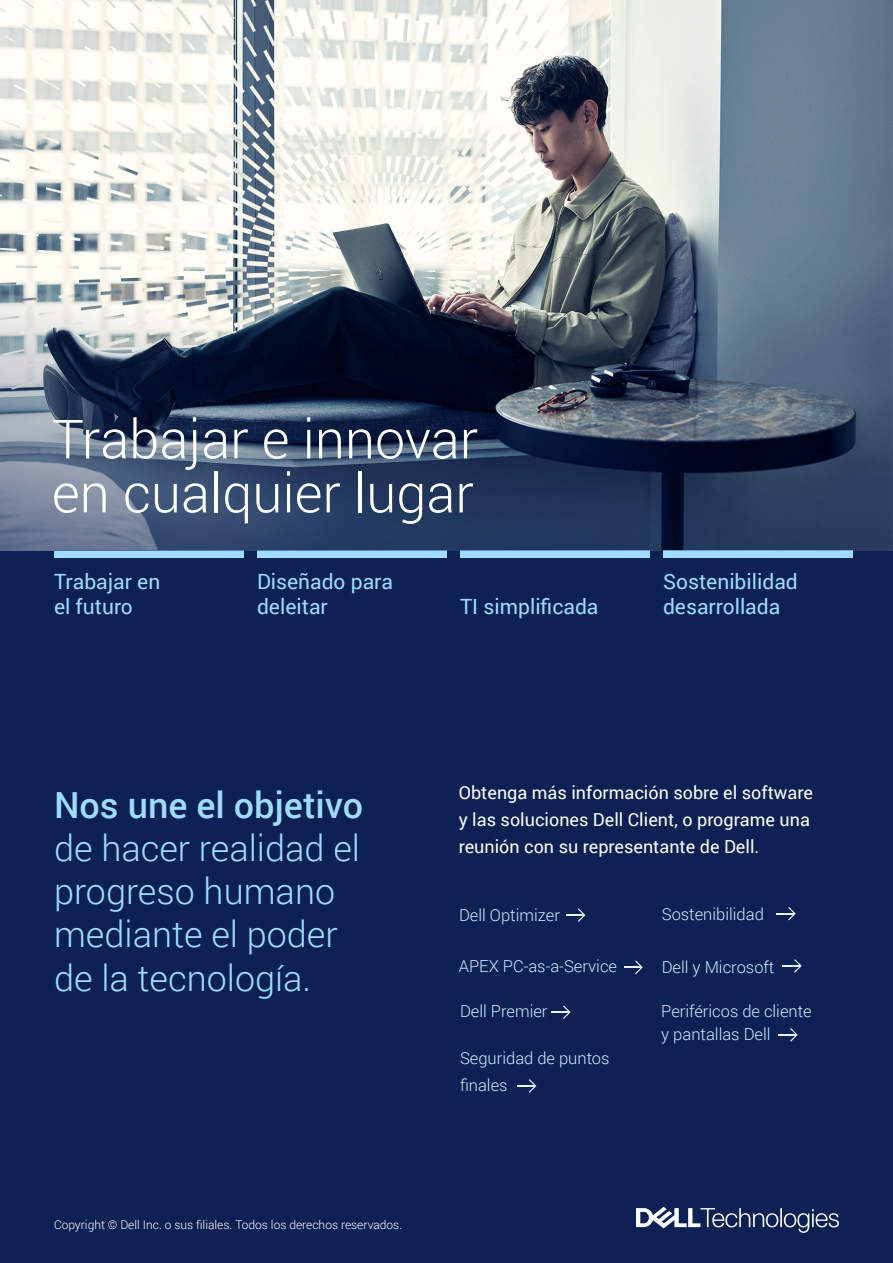
<style>
.page{position:relative;width:893px;height:1263px;background:#0d2155}
.page>*{position:absolute;margin:0;border:0;box-sizing:border-box;transform-origin:0 0}
.t1{font:300 54px/54px "Roboto";color:#fff}
.t2{font:300 36px/43.2px "Roboto";color:#9fddff}
.t3{font:500 36px "Roboto";color:#9fddff}
.t4{font:21px/25.2px "Roboto";color:#9fddff}
.t5{font:18px/27px "Roboto";color:#fff}
.t6{font:300 16.5px/27px "Roboto";color:#cbeeff}
.t7{font:300 12px "Roboto";color:#fff}
</style>
<div class="page">
<svg style="left:636px;top:1207px;width:203px;height:26px"></svg>
<img style="left:0;top:0;width:893px;height:292px">
<div style="left:54px;top:551px;width:189px;height:7px;background:#9fddff"></div>
<div style="left:257px;top:551px;width:189px;height:7px;background:#9fddff"></div>
<div style="left:460px;top:551px;width:189px;height:7px;background:#9fddff"></div>
<div style="left:663px;top:551px;width:189px;height:7px;background:#9fddff"></div>
<svg style="left:0;top:292px;width:893px;height:259px;background:#3e4d67"></svg>
<svg style="left:566px;top:908px;width:19px;height:14px"></svg>
<svg style="left:624px;top:960px;width:19px;height:14px"></svg>
<svg style="left:517px;top:1079px;width:19px;height:14px"></svg>
<svg style="left:551px;top:1005px;width:20px;height:14px"></svg>
<svg style="left:779px;top:1028px;width:19px;height:14px"></svg>
<svg style="left:777px;top:907px;width:19px;height:13px"></svg>
<svg style="left:783px;top:959px;width:19px;height:14px"></svg>
<h1 class="t1" style="left:52px;top:410px;width:428px">Trabajar e innovar en cualquier lugar</h1>
<p class="t4" style="left:54px;top:568px;width:108px">Trabajar en el futuro</p>
<p class="t4" style="left:257px;top:568px;width:138px">Diseñado para deleitar</p>
<p class="t4" style="left:460px;top:593px;width:140px">TI simplificada</p>
<p class="t4" style="left:663px;top:568px;width:136px">Sostenibilidad desarrollada</p>
<h2 class="t3" style="left:54px;top:779px;width:311px">Nos une el objetivo</h2>
<h2 class="t2" style="left:54px;top:825px;width:308px">de hacer realidad el progreso humano mediante el poder de la tecnología.</h2>
<p class="t7" style="left:54px;top:1217px;width:350px">Copyright © Dell Inc. o sus filiales. Todos los derechos reservados.</p>
<p class="t5" style="left:459px;top:778px;width:356px">Obtenga más información sobre el software y las soluciones Dell Client, o programe una reunión con su representante de Dell.</p>
<p class="t6" style="left:459px;top:900px;width:102px">Dell Optimizer</p>
<p class="t6" style="left:459px;top:951px;width:160px">APEX PC-as-a-Service</p>
<p class="t6" style="left:460px;top:997px;width:89px">Dell Premier</p>
<p class="t6" style="left:460px;top:1044px;width:151px">Seguridad de puntos finales</p>
<p class="t6" style="left:662px;top:900px;width:104px">Sostenibilidad</p>
<p class="t6" style="left:662px;top:953px;width:114px">Dell y Microsoft</p>
<p class="t6" style="left:661px;top:999px;width:152px;line-height:22.5px">Periféricos de cliente y pantallas Dell</p>
</div>
